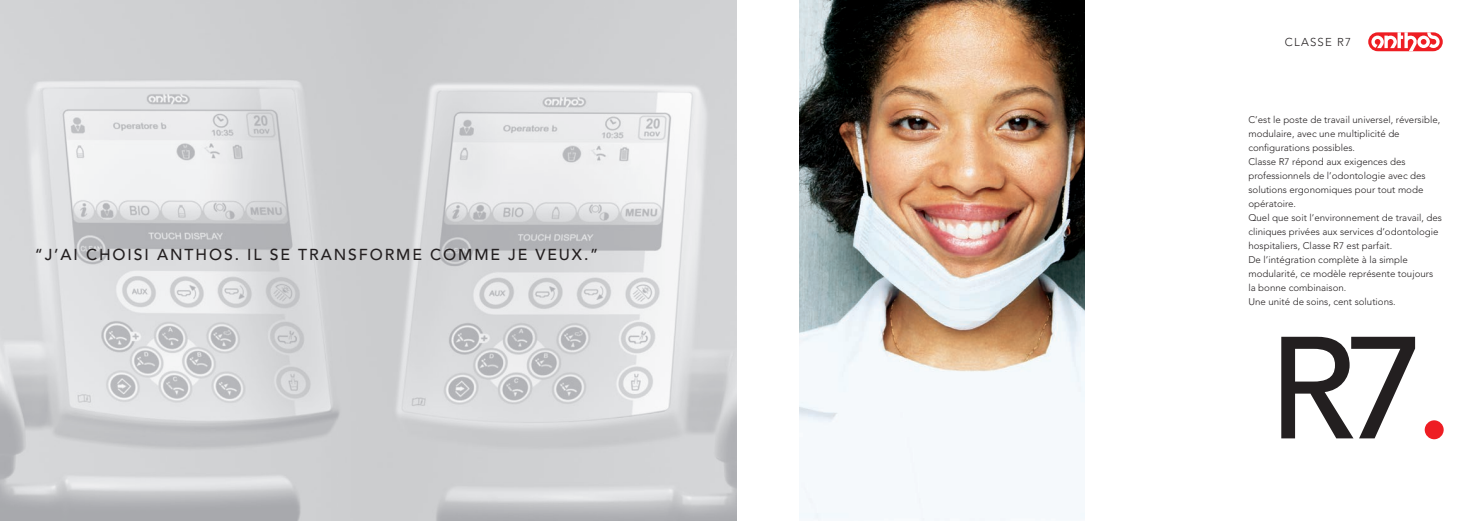
<style>
.page{position:relative;width:1474px;height:521px;background:#fff}
.page>*{position:absolute;margin:0;border:0;box-sizing:border-box;transform-origin:0 0}
.t1{font:500 143.5px "Avenir";color:#231f20}
.t2{font:500 15.75px "Avenir";letter-spacing:.12em;color:#231f20}
.t3{font:300 11.38px "Avenir";letter-spacing:.105em;color:#231f20}
.t4{font:300 9.62px/14px "Avenir";color:#231f20}
.s1{color:#ee1d23}
</style>
<div class="page">
<img style="left:0;top:0;width:737px;height:521px">
<svg style="left:1368px;top:32px;width:74px;height:19px"></svg>
<svg style="left:1371px;top:32px;width:68px;height:19px"></svg>
<img style="left:799px;top:0;width:285px;height:521px">
<h2 class="t2" style="left:35px;top:246px;width:565px">“J’AI CHOISI ANTHOS. IL SE TRANSFORME COMME JE VEUX.”</h2>
<p class="t3" style="left:1284px;top:35px;width:68px">CLASSE R7</p>
<p class="t4" style="left:1248px;top:113px;width:195px">C’est le poste de travail universel, réversible, modulaire, avec une multiplicité de configurations possibles.<br>Classe R7 répond aux exigences des professionnels de l’odontologie avec des solutions ergonomiques pour tout mode opératoire.<br>Quel que soit l’environnement de travail, des cliniques privées aux services d’odontologie hospitaliers, Classe R7 est parfait.<br>De l’intégration complète à la simple modularité, ce modèle représente toujours la bonne combinaison.<br>Une unité de soins, cent solutions.</p>
<h1 class="t1" style="left:1268px;top:306px;width:187px">R7<span class="s1">.</span></h1>
</div>
